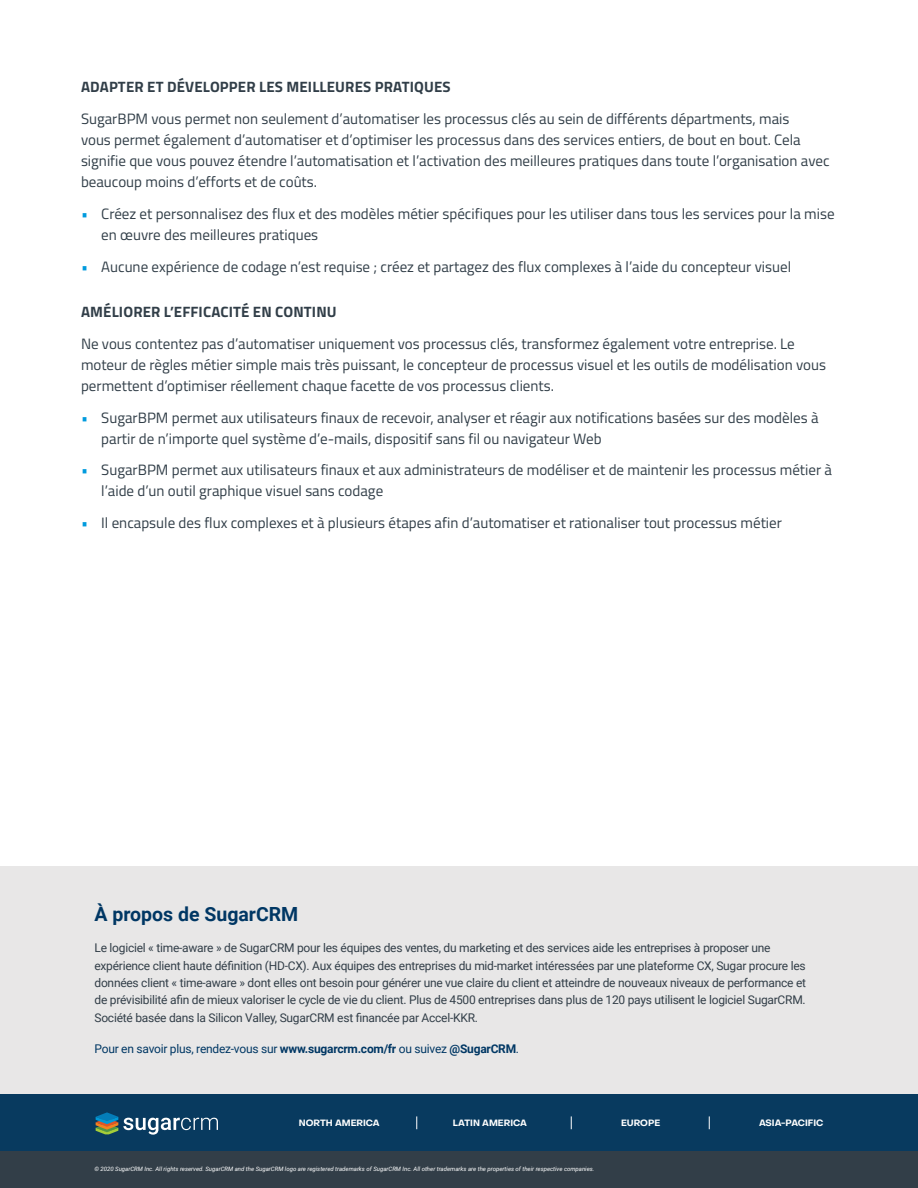
<style>
.page{position:relative;width:918px;height:1188px;background:#fff}
.page>*{position:absolute;margin:0;border:0;box-sizing:border-box;transform-origin:0 0}
.t1{font:700 19.5px "Roboto";color:#003764}
.t2{font:15px/21px "Titillium";color:#313e48}
.t3{font:700 15px "Titillium";letter-spacing:.01em;color:#313e48}
.t4{font:12px/17.4px "Roboto";letter-spacing:-.02em;color:#323e48}
.t5{font:12px "Roboto";letter-spacing:-.02em;color:#003764}
.t6{font:700 9.15px "Object Sans";color:#fff}
.t7{font:700 9px "Object Sans";color:#fff}
.t8{font:italic 6px "Roboto";color:#fff}
.s1{color:#009bde}
.s2{font-weight:700}
</style>
<div class="page">
<div style="left:0;top:866px;width:918px;height:228px;background:#e8e7e7"></div>
<div style="left:0;top:1094px;width:918px;height:57px;background:#083a5f"></div>
<div style="left:0;top:1151px;width:918px;height:37px;background:#323e48"></div>
<svg style="left:96px;top:1112px;width:122px;height:22px"></svg>
<svg style="left:416px;top:1116px;width:1px;height:13px"></svg>
<svg style="left:571px;top:1116px;width:1px;height:13px"></svg>
<svg style="left:709px;top:1116px;width:1px;height:13px"></svg>
<p class="t3" style="left:81px;top:76px;width:371px">ADAPTER ET DÉVELOPPER LES MEILLEURES PRATIQUES</p>
<p class="t2" style="left:81px;top:108px;width:750px">SugarBPM vous permet non seulement d’automatiser les processus clés au sein de différents départments, mais<br>vous permet également d’automatiser et d’optimiser les processus dans des services entiers, de bout en bout. Cela signifie que vous pouvez étendre l’automatisation et l’activation des meilleures pratiques dans toute l’organisation avec beaucoup moins d’efforts et de coûts.</p>
<p class="t2" style="left:101px;top:202px;width:735px;text-indent:-20px"><span class="s1">•</span> Créez et personnalisez des flux et des modèles métier spécifiques pour les utiliser dans tous les services pour la mise en œuvre des meilleures pratiques</p>
<p class="t2" style="left:81px;top:255px;width:712px"><span class="s1">•</span> Aucune expérience de codage n’est requise ; créez et partagez des flux complexes à l’aide du concepteur visuel</p>
<p class="t3" style="left:81px;top:300px;width:257px">AMÉLIORER L’EFFICACITÉ EN CONTINU</p>
<p class="t2" style="left:81px;top:332px;width:747px">Ne vous contentez pas d’automatiser uniquement vos processus clés, transformez également votre entreprise. Le moteur de règles métier simple mais très puissant, le concepteur de processus visuel et les outils de modélisation vous permettent d’optimiser réellement chaque facette de vos processus clients.</p>
<p class="t2" style="left:101px;top:406px;width:719px;text-indent:-20px"><span class="s1">•</span> SugarBPM permet aux utilisateurs finaux de recevoir, analyser et réagir aux notifications basées sur des modèles à partir de n’importe quel système d’e-mails, dispositif sans fil ou navigateur Web</p>
<p class="t2" style="left:101px;top:459px;width:732px;text-indent:-20px"><span class="s1">•</span> SugarBPM permet aux utilisateurs finaux et aux administrateurs de modéliser et de maintenir les processus métier à l’aide d’un outil graphique visuel sans codage</p>
<p class="t2" style="left:81px;top:512px;width:702px"><span class="s1">•</span> Il encapsule des flux complexes et à plusieurs étapes afin d’automatiser et rationaliser tout processus métier</p>
<p class="t1" style="left:94px;top:901px;width:205px">À propos de SugarCRM</p>
<p class="t4" style="left:94px;top:939px;width:713px">Le logiciel « time-aware » de SugarCRM pour les équipes des ventes, du marketing et des services aide les entreprises à proposer une expérience client haute définition (HD-CX). Aux équipes des entreprises du mid-market intéressées par une plateforme CX, Sugar procure les données client « time-aware » dont elles ont besoin pour générer une vue claire du client et atteindre de nouveaux niveaux de performance et de prévisibilité afin de mieux valoriser le cycle de vie du client. Plus de 4500 entreprises dans plus de 120 pays utilisent le logiciel SugarCRM.<br>Société basée dans la Silicon Valley, SugarCRM est financée par Accel-KKR.</p>
<p class="t5" style="left:94px;top:1040px;width:426px">Pour en savoir plus, rendez-vous sur <span class="s2">www.sugarcrm.com/fr</span> ou suivez <span class="s2">@SugarCRM</span>.</p>
<p class="t7" style="left:299px;top:1118px;width:82px">NORTH AMERICA</p>
<p class="t7" style="left:453px;top:1118px;width:75px">LATIN AMERICA</p>
<p class="t7" style="left:621px;top:1118px;width:41px">EUROPE</p>
<p class="t6" style="left:759px;top:1117px;width:66px">ASIA-PACIFIC</p>
<p class="t8" style="left:94px;top:1165px;width:501px">© 2020 SugarCRM Inc. All rights reserved. SugarCRM and the SugarCRM logo are registered trademarks of SugarCRM Inc. All other trademarks are the properties of their respective companies.</p>
</div>
